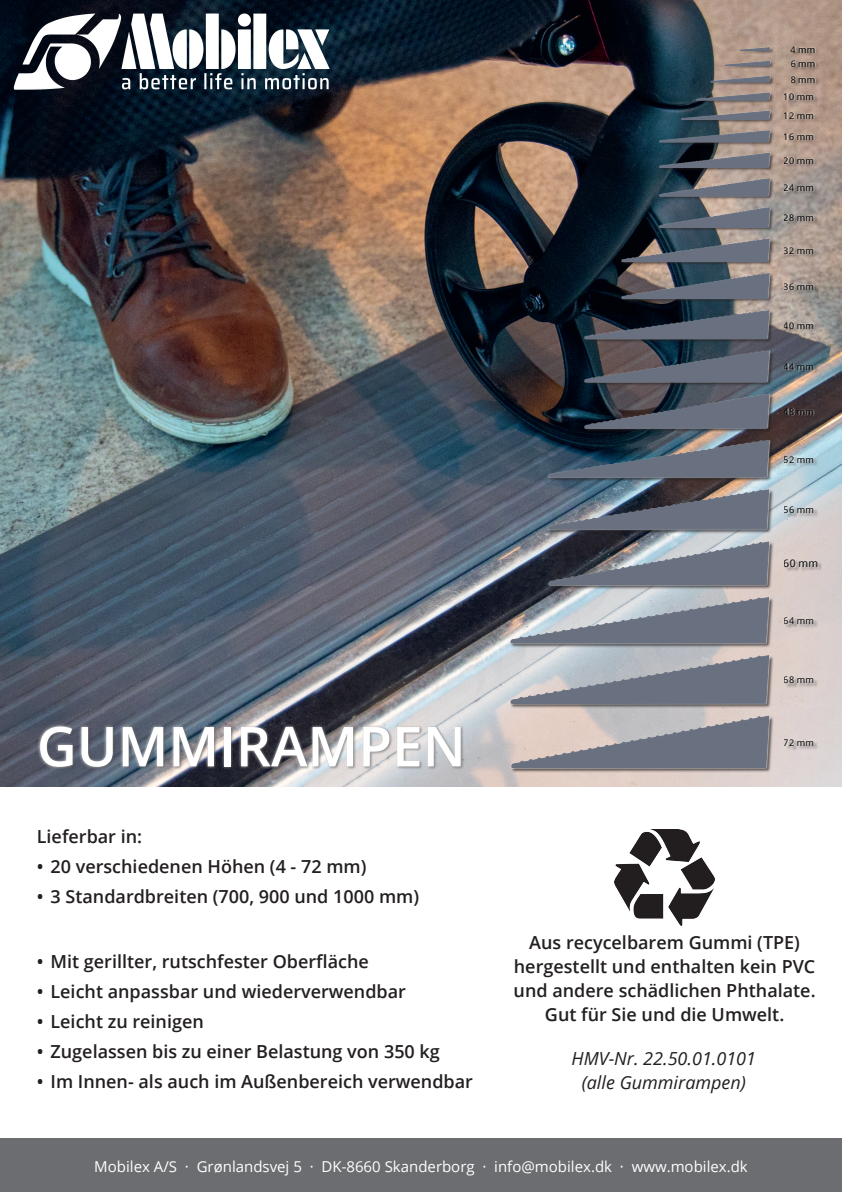
<style>
.page{position:relative;width:842px;height:1192px;background:#fff}
.page>*{position:absolute;margin:0;border:0;box-sizing:border-box;transform-origin:0 0}
.t1{font:600 55px "Open Sans";color:#fff}
.t2{font:600 18px/24px "Open Sans";color:#231f20;text-align:center}
.t3{font:italic 18px "Open Sans";color:#231f20}
.t4{font:15px "Open Sans";color:#fff}
.t5{font:10.5px "Open Sans";color:#000}
.t6{font:9.2px "Open Sans";color:#000}
</style>
<div class="page">
<div style="left:0;top:1138px;width:842px;height:54px;background:#6c6d70"></div>
<img style="left:0;top:0;width:842px;height:786px">
<img style="left:13px;top:13px;width:317px;height:78px">
<div style="left:509px;top:45px;width:309px;height:724px;background:#fff;opacity:.75"></div>
<svg style="left:584px;top:273px;width:186px;height:66px;background:#464d58"></svg>
<svg style="left:621px;top:239px;width:149px;height:23px;background:#575e69"></svg>
<svg style="left:659px;top:107px;width:111px;height:121px;background:#636970"></svg>
<svg style="left:696px;top:90px;width:74px;height:10px"></svg>
<svg style="left:710px;top:74px;width:60px;height:8px"></svg>
<svg style="left:725px;top:59px;width:45px;height:7px"></svg>
<svg style="left:548px;top:350px;width:222px;height:128px;background:#4a525e"></svg>
<svg style="left:548px;top:489px;width:222px;height:41px;background:#646d7a"></svg>
<svg style="left:510px;top:541px;width:260px;height:227px;background:#90929b"></svg>
<svg style="left:740px;top:46px;width:30px;height:5px"></svg>
<img style="left:615px;top:830px;width:99px;height:95px">
<div style="left:38px;top:725px;width:426px;height:46px;background:#231f20;opacity:.75"></div>
<div style="left:37px;top:723px;width:427px;height:47px;background:#fff;opacity:.75"></div>
<p class="t6" style="left:790px;top:43px;width:26px">4 mm</p>
<p class="t6" style="left:790px;top:58px;width:26px">6 mm</p>
<p class="t6" style="left:790px;top:73px;width:26px">8 mm</p>
<p class="t6" style="left:784px;top:91px;width:31px">10 mm</p>
<p class="t6" style="left:784px;top:110px;width:31px">12 mm</p>
<p class="t6" style="left:784px;top:131px;width:31px">16 mm</p>
<p class="t6" style="left:784px;top:155px;width:31px">20 mm</p>
<p class="t6" style="left:784px;top:182px;width:31px">24 mm</p>
<p class="t6" style="left:784px;top:212px;width:31px">28 mm</p>
<p class="t6" style="left:784px;top:245px;width:31px">32 mm</p>
<p class="t6" style="left:784px;top:280px;width:31px">36 mm</p>
<p class="t6" style="left:784px;top:319px;width:31px">40 mm</p>
<p class="t6" style="left:784px;top:361px;width:31px">44 mm</p>
<p class="t6" style="left:784px;top:405px;width:31px">48 mm</p>
<p class="t6" style="left:784px;top:453px;width:31px">52 mm</p>
<p class="t6" style="left:784px;top:504px;width:31px">56 mm</p>
<p class="t5" style="left:784px;top:556px;width:36px">60 mm</p>
<p class="t6" style="left:784px;top:615px;width:31px">64 mm</p>
<p class="t1" style="left:37px;top:709px;width:430px">GUMMIRAMPEN</p>
<p class="t2" style="left:37px;top:824px;width:107px">Lieferbar in:</p>
<p class="t2" style="left:37px;top:854px;width:331px">• 20 verschiedenen Höhen (4 - 72 mm)</p>
<p class="t2" style="left:37px;top:884px;width:384px">• 3 Standardbreiten (700, 900 und 1000 mm)</p>
<p class="t2" style="left:37px;top:949px;width:334px">• Mit gerillter, rutschfester Oberfläche</p>
<p class="t2" style="left:37px;top:979px;width:371px">• Leicht anpassbar und wiederverwendbar</p>
<p class="t2" style="left:37px;top:1009px;width:169px">• Leicht zu reinigen</p>
<p class="t2" style="left:37px;top:1039px;width:404px">• Zugelassen bis zu einer Belastung von 350 kg</p>
<p class="t2" style="left:37px;top:1069px;width:438px">• Im Innen- als auch im Außenbereich verwendbar</p>
<p class="t6" style="left:784px;top:674px;width:31px">68 mm</p>
<p class="t6" style="left:784px;top:736px;width:31px">72 mm</p>
<p class="t2" style="left:514px;top:930px;width:303px">Aus recycelbarem Gummi (TPE) hergestellt und enthalten kein PVC und andere schädlichen Phthalate.</p>
<p class="t2" style="left:545px;top:1002px;width:241px">Gut für Sie und die Umwelt.</p>
<p class="t3" style="left:571px;top:1046px;width:186px">HMV-Nr. 22.50.01.0101</p>
<p class="t3" style="left:582px;top:1070px;width:166px">(alle Gummirampen)</p>
<p class="t4" style="left:94px;top:1156px;width:655px">Mobilex A/S · Grønlandsvej 5 · DK-8660 Skanderborg · info@mobilex.dk · www.mobilex.dk</p>
</div>
